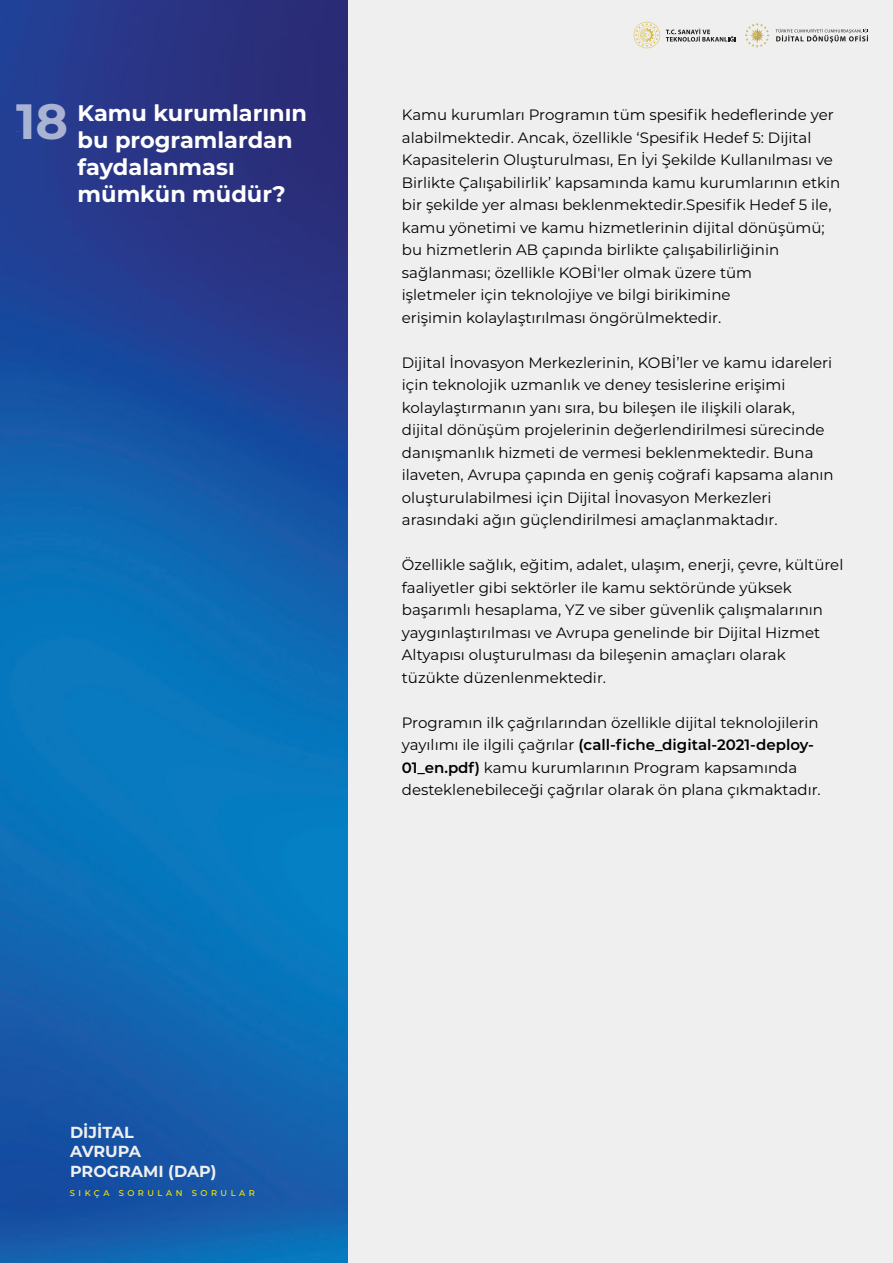
<style>
.page{position:relative;width:893px;height:1263px;background:#fff}
.page>*{position:absolute;margin:0;border:0;box-sizing:border-box;transform-origin:0 0}
.t1{font:700 22.5px/27px "Montserrat";color:#fff}
.t2{font:700 16.05px/19.2px "Montserrat";color:#efefef}
.t3{font:15px/22.5px "Montserrat";color:#000}
.t4{font:500 8.4px "Montserrat";letter-spacing:.42em;color:#fff000}
.s1{font-size:49.5px}
.s2{font-weight:600}
</style>
<div class="page">
<img style="left:0;top:0;width:349px;height:1263px">
<div style="left:349px;top:0;width:544px;height:1263px;background:#efefef"></div>
<svg style="left:745px;top:23px;width:24px;height:25px"></svg>
<svg style="left:776px;top:29px;width:92px;height:14px"></svg>
<svg style="left:666px;top:29px;width:70px;height:13px"></svg>
<svg style="left:634px;top:22px;width:26px;height:27px"></svg>
<h1 class="t1" style="left:78px;top:99px;width:231px;text-indent:-62px"><span class="s1">18</span> Kamu kurumlarının bu programlardan faydalanması mümkün müdür?</h1>
<p class="t3" style="left:402px;top:103px;width:440px">Kamu kurumları Programın tüm spesifik hedeflerinde yer alabilmektedir. Ancak, özellikle ‘Spesifik Hedef 5: Dijital Kapasitelerin Oluşturulması, En İyi Şekilde Kullanılması ve Birlikte Çalışabilirlik’ kapsamında kamu kurumlarının etkin bir şekilde yer alması beklenmektedir.Spesifik Hedef 5 ile, kamu yönetimi ve kamu hizmetlerinin dijital dönüşümü; bu hizmetlerin AB çapında birlikte çalışabilirliğinin sağlanması; özellikle KOBİ'ler olmak üzere tüm<br>işletmeler için teknolojiye ve bilgi birikimine<br>erişimin kolaylaştırılması öngörülmektedir.</p>
<p class="t3" style="left:402px;top:351px;width:433px">Dijital İnovasyon Merkezlerinin, KOBİ’ler ve kamu idareleri için teknolojik uzmanlık ve deney tesislerine erişimi kolaylaştırmanın yanı sıra, bu bileşen ile ilişkili olarak, dijital dönüşüm projelerinin değerlendirilmesi sürecinde danışmanlık hizmeti de vermesi beklenmektedir. Buna ilaveten, Avrupa çapında en geniş coğrafi kapsama alanın oluşturulabilmesi için Dijital İnovasyon Merkezleri arasındaki ağın güçlendirilmesi amaçlanmaktadır.</p>
<p class="t3" style="left:402px;top:553px;width:443px">Özellikle sağlık, eğitim, adalet, ulaşım, enerji, çevre, kültürel faaliyetler gibi sektörler ile kamu sektöründe yüksek başarımlı hesaplama, YZ ve siber güvenlik çalışmalarının yaygınlaştırılması ve Avrupa genelinde bir Dijital Hizmet Altyapısı oluşturulması da bileşenin amaçları olarak tüzükte düzenlenmektedir.</p>
<p class="t3" style="left:402px;top:711px;width:420px">Programın ilk çağrılarından özellikle dijital teknolojilerin yayılımı ile ilgili çağrılar <span class="s2">(call-fiche_digital-2021-deploy-01_en.pdf)</span> kamu kurumlarının Program kapsamında desteklenebileceği çağrılar olarak ön plana çıkmaktadır.</p>
<p class="t2" style="left:70px;top:1122px;width:148px">DİJİTAL<br>AVRUPA<br>PROGRAMI (DAP)</p>
<p class="t4" style="left:70px;top:1187px;width:186px">SIKÇA SORULAN SORULAR</p>
</div>
